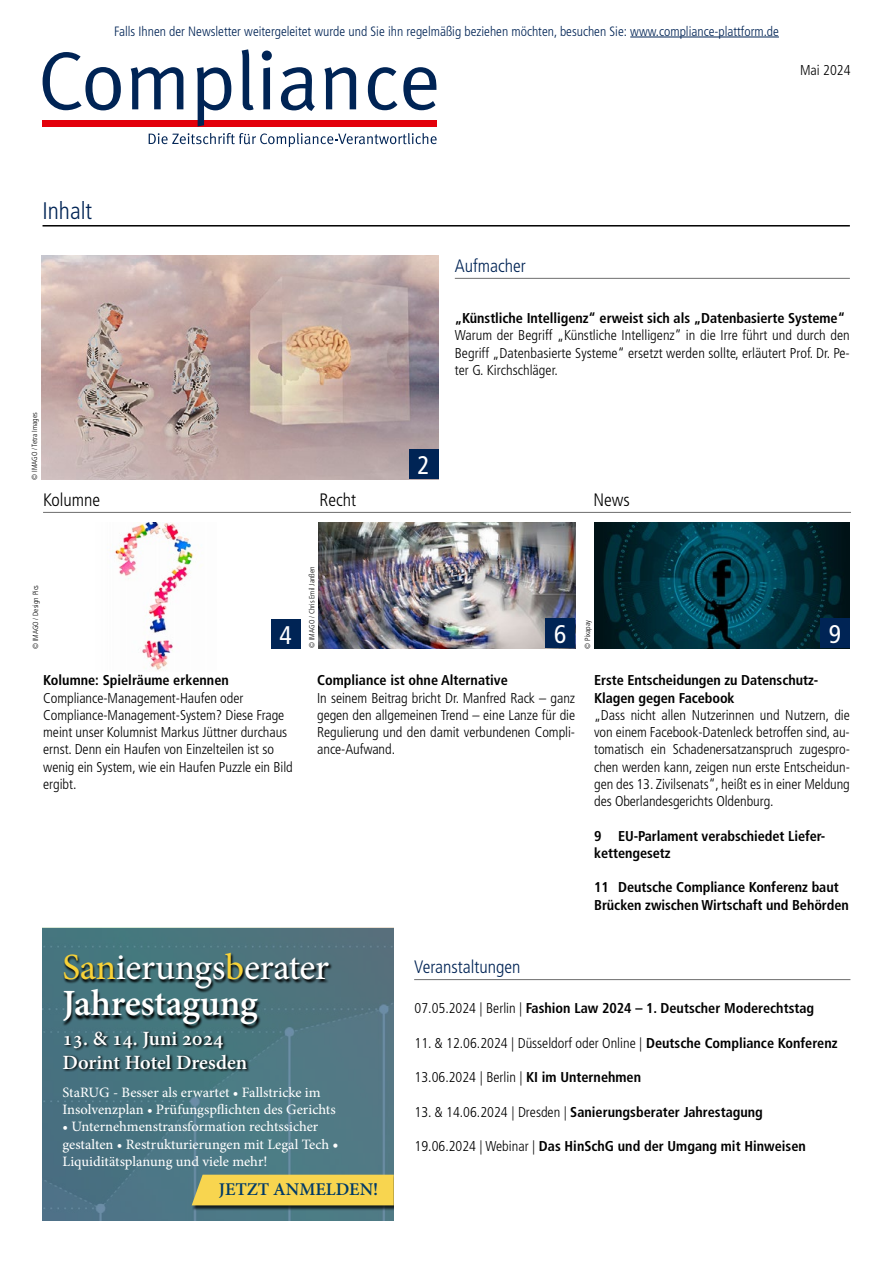
<style>
.page{position:relative;width:893px;height:1263px;background:#fff}
.page>*{position:absolute;margin:0;border:0;box-sizing:border-box;transform-origin:0 0}
.t1{font:36.45px/36.5px "Adobe Hebrew";letter-spacing:-.01em;color:#fff}
.t2{font:condensed 25.5px "Frutiger LT Pro";color:#fff}
.t3{font:300 condensed 24px "Frutiger LT Pro";color:#002455}
.t4{font:700 19.95px/23.4px "Adobe Hebrew";color:#fff}
.t5{font:300 condensed 18px "Frutiger LT Pro";color:#002455}
.t6{font:300 condensed 18px "Frutiger LT Pro";color:#000}
.t7{font:700 17.55px "Adobe Hebrew";color:#003a68}
.t8{font:300 condensed 14.25px/17.2px "Frutiger LT Pro";letter-spacing:-.005em;color:#000;text-align:justify}
.t9{font:700 condensed 14.25px/17.2px "Frutiger LT Pro";letter-spacing:-.005em;color:#000}
.t10{font:14.1px/17px "Adobe Hebrew";color:#fff}
.t11{font:300 condensed 13.5px "Frutiger LT Pro";color:#002455}
.t12{font:300 condensed 7.5px "Frutiger LT Pro";color:#000}
.s1{color:#f7d239}
.s2{font-weight:700}
.s3{font-size:15.3px}
.s4{font-weight:300}
</style>
<div class="page">
<hr style="left:630px;top:37px;width:149px;height:1px;background:#002455">
<svg style="left:149px;top:133px;width:288px;height:14px"></svg>
<div style="left:43px;top:120px;width:394px;height:6px;background:#e3000b"></div>
<svg style="left:43px;top:52px;width:78px;height:58px"></svg>
<svg style="left:131px;top:67px;width:52px;height:42px"></svg>
<svg style="left:197px;top:67px;width:34px;height:59px"></svg>
<svg style="left:242px;top:49px;width:12px;height:61px"></svg>
<svg style="left:262px;top:51px;width:10px;height:58px"></svg>
<svg style="left:281px;top:67px;width:34px;height:44px"></svg>
<svg style="left:324px;top:67px;width:32px;height:42px"></svg>
<svg style="left:368px;top:67px;width:29px;height:43px"></svg>
<svg style="left:403px;top:67px;width:33px;height:43px"></svg>
<hr style="left:43px;top:225px;width:807px;height:2px;background:#000">
<img style="left:42px;top:255px;width:397px;height:224px">
<div style="left:409px;top:449px;width:30px;height:30px;background:#002455"></div>
<hr style="left:455px;top:278px;width:395px;height:1px;background:#6e6e6e">
<img style="left:114px;top:522px;width:80px;height:149px">
<hr style="left:43px;top:512px;width:808px;height:1px;background:#6e6e6e">
<div style="left:271px;top:619px;width:29px;height:30px;background:#002455"></div>
<img style="left:594px;top:522px;width:256px;height:126px">
<div style="left:820px;top:618px;width:30px;height:30px;background:#002455"></div>
<img style="left:318px;top:522px;width:257px;height:126px">
<div style="left:545px;top:618px;width:30px;height:30px;background:#002455"></div>
<hr style="left:414px;top:979px;width:436px;height:1px;background:#6e6e6e">
<img style="left:43px;top:928px;width:351px;height:292px">
<svg style="left:62px;top:1030px;width:188px;height:42px;background:#396068"></svg>
<svg style="left:63px;top:953px;width:270px;height:76px;background:#3b6067"></svg>
<div style="left:192px;top:1175px;width:202px;height:35px;background:#000;opacity:.75"></div>
<div style="left:192px;top:1175px;width:202px;height:30px;background:#f8d54f"></div>
<p class="t11" style="left:114px;top:23px;width:666px">Falls Ihnen der Newsletter weitergeleitet wurde und Sie ihn regelmäßig beziehen möchten, besuchen Sie: www.compliance-plattform.de</p>
<p class="t8" style="left:800px;top:62px;width:52px">Mai 2024</p>
<h3 class="t3" style="left:43px;top:197px;width:51px">Inhalt</h3>
<p class="t12" style="left:30px;top:480px;width:69px;rotate:-90deg">© IMAGO / Tetra Images</p>
<p class="t5" style="left:455px;top:255px;width:73px">Aufmacher</p>
<p class="t9" style="left:455px;top:309px;width:392px">„Künstliche Intelligenz“ erweist sich als „Datenbasierte Systeme“</p>
<p class="t8" style="left:455px;top:327px;width:397px">Warum der Begriff „Künstliche Intelligenz” in die Irre führt und durch den Begriff „Datenbasierte Systeme“ ersetzt werden sollte, erläutert Prof. Dr. Pe&shy;ter G. Kirchschläger.</p>
<h2 class="t2" style="left:418px;top:450px;width:14px">2</h2>
<p class="t6" style="left:43px;top:489px;width:59px">Kolumne</p>
<p class="t6" style="left:319px;top:489px;width:38px">Recht</p>
<p class="t6" style="left:594px;top:489px;width:38px">News</p>
<p class="t12" style="left:31px;top:649px;width:66px;rotate:-90deg">© IMAGO / Design Pics</p>
<h2 class="t2" style="left:279px;top:620px;width:14px">4</h2>
<p class="t9" style="left:43px;top:672px;width:187px">Kolumne: Spielräume erkennen</p>
<p class="t8" style="left:43px;top:689px;width:251px;text-align:left">Compliance-Management-Haufen oder Compliance-Management-System? Diese Frage meint unser Kolumnist Markus Jüttner durchaus ernst. Denn ein Haufen von Einzelteilen ist so wenig ein System, wie ein Haufen Puzzle ein Bild ergibt.</p>
<p class="t12" style="left:308px;top:648px;width:83px;rotate:-90deg">© IMAGO / Chris Emil Janßen</p>
<h2 class="t2" style="left:554px;top:619px;width:14px">6</h2>
<p class="t12" style="left:583px;top:649px;width:30px;rotate:-90deg">© Pixapay</p>
<h2 class="t2" style="left:829px;top:619px;width:14px">9</h2>
<p class="t9" style="left:317px;top:672px;width:192px">Compliance ist ohne Alternative</p>
<p class="t8" style="left:317px;top:689px;width:259px">In seinem Beitrag bricht Dr. Manfred Rack – ganz gegen den allgemeinen Trend – eine Lanze für die Regulierung und den damit verbundenen Compli&shy;ance-Aufwand.</p>
<p class="t9" style="left:594px;top:672px;width:226px">Erste Entscheidungen zu Datenschutz-<br>Klagen gegen Facebook</p>
<p class="t8" style="left:594px;top:706px;width:257px">„Dass nicht allen Nutzerinnen und Nutzern, die von einem Facebook-Datenleck betroffen sind, au&shy;tomatisch ein Schadenersatzanspruch zugespro&shy;chen werden kann, zeigen nun erste Entscheidun&shy;gen des 13. Zivilsenats“, heißt es in einer Meldung des Oberlandesgerichts Oldenburg.</p>
<p class="t9" style="left:594px;top:827px;width:233px">9 EU-Parlament verabschiedet Liefer&shy;kettengesetz</p>
<p class="t9" style="left:594px;top:879px;width:256px">11 Deutsche Compliance Konferenz baut<br>Brücken zwischen Wirtschaft und Behörden</p>
<h1 class="t1" style="left:62px;top:949px;width:268px"><span class="s1">San</span>ierungs<span class="s1">b</span>erater<br><span class="s2">Jahrestagung</span></h1>
<h3 class="t4" style="left:62px;top:1027px;width:186px">13. &amp; 14. Juni 2024<br>Dorint Hotel Dresden</h3>
<p class="t10" style="left:62px;top:1084px;width:275px">StaRUG - Besser als erwartet • Fallstricke im<br>Insolvenzplan • Prüfungspflichten des Gerichts</p>
<p class="t10" style="left:62px;top:1117px;width:278px;line-height:18.3px">• Unternehmenstransformation rechtssicher gestalten • Restrukturierungen mit Legal Tech <span class="s3">•</span></p>
<p class="t10" style="left:62px;top:1153px;width:206px">Liquiditätsplanung und viele mehr!</p>
<p class="t7" style="left:219px;top:1179px;width:161px">JETZT ANMELDEN!</p>
<p class="t5" style="left:414px;top:956px;width:108px">Veranstaltungen</p>
<p class="t9" style="left:415px;top:999px;width:401px"><span class="s4">07.05.2024 | Berlin |</span> Fashion Law 2024 – 1. Deutscher Moderechtstag</p>
<p class="t8" style="left:415px;top:1034px;width:424px">11. &amp; 12.06.2024 | Düsseldorf oder Online | <span class="s2">Deutsche Compliance Konferenz</span></p>
<p class="t8" style="left:415px;top:1069px;width:228px">13.06.2024 | Berlin | <span class="s2">KI im Unternehmen</span></p>
<p class="t9" style="left:415px;top:1103px;width:350px"><span class="s4">13. &amp; 14.06.2024 | Dresden |</span> Sanierungsberater Jahrestagung</p>
<p class="t9" style="left:415px;top:1137px;width:393px"><span class="s4">19.06.2024 | Webinar |</span> Das HinSchG und der Umgang mit Hinweisen</p>
</div>
